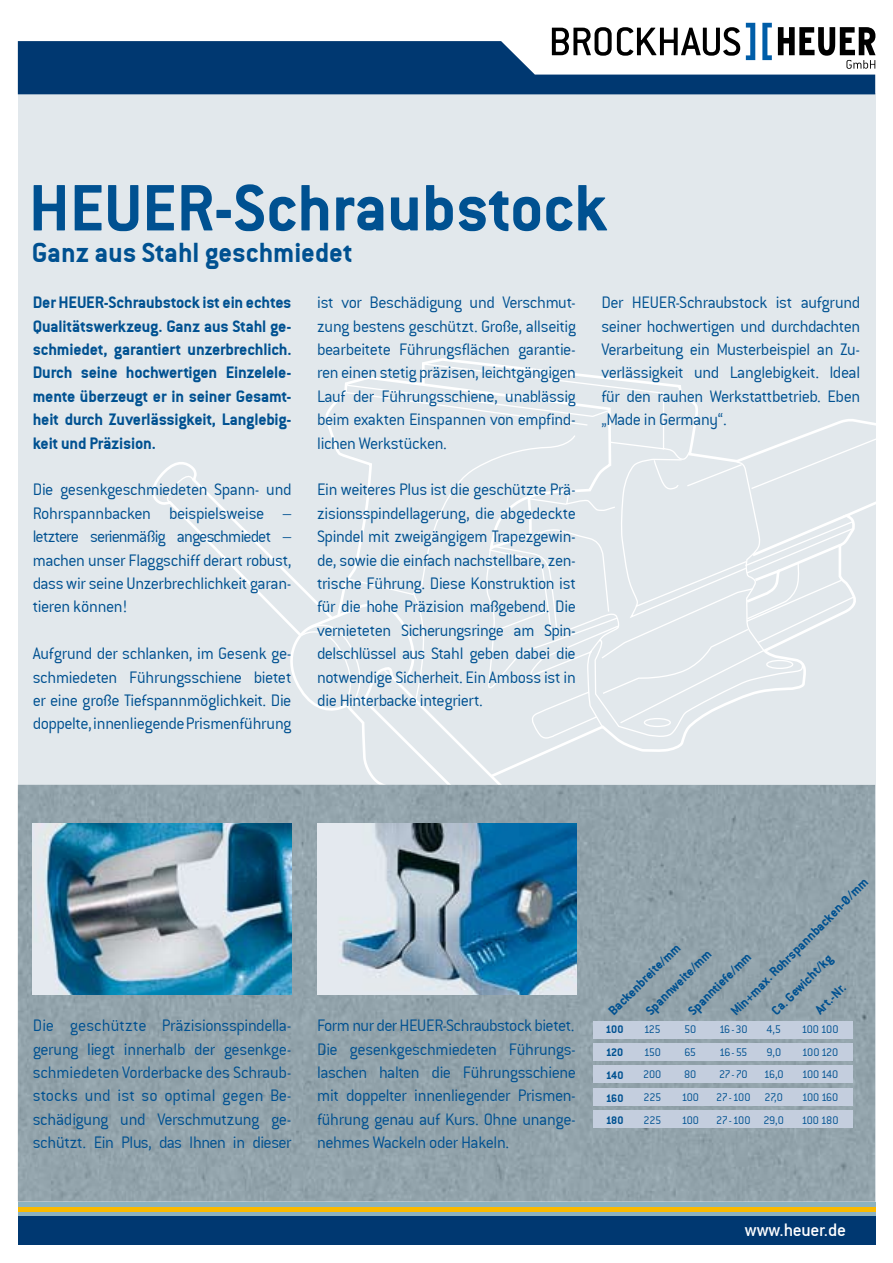
<style>
.page{position:relative;width:893px;height:1263px;background:#fff}
.page>*{position:absolute;margin:0;border:0;box-sizing:border-box;transform-origin:0 0}
.t1{font:72px "Conduit ITCTT Bold";color:#005191}
.t2{font:30px "Conduit ITCTT Bold";color:#005191}
.t3{font:19.5px "Conduit Md ITCTT Medium";letter-spacing:-.015em;color:#fff}
.t4{font:18px/23.4px "Conduit ITCTT Light";letter-spacing:-.025em;color:#005191;text-align:justify}
.t5{font:18px/23.4px "Conduit ITCTT Bold";letter-spacing:-.01em;color:#005191;text-align:justify}
.t6{font:14.1px/26.2px "Conduit ITCTT Bold";color:#005191}
.t7{font:12px "Conduit ITCTT Light";letter-spacing:-.05em;color:#005191}
.t8{font:12px "Conduit ITCTT Bold";letter-spacing:-.03em;color:#005191}
</style>
<div class="page">
<div style="left:18px;top:1215px;width:857px;height:30px;background:#003871"></div>
<div style="left:18px;top:1198px;width:857px;height:17px;background:linear-gradient(to right,#8cb2bf,#8cb2bf)"></div>
<hr style="left:18px;top:1208px;width:857px;height:4px;background:#faba00">
<div style="left:18px;top:93px;width:857px;height:1108px;background:#e2e8ec"></div>
<svg style="left:349px;top:363px;width:507px;height:316px"></svg>
<svg style="left:613px;top:613px;width:192px;height:128px"></svg>
<svg style="left:148px;top:382px;width:465px;height:403px"></svg>
<svg style="left:383px;top:613px;width:167px;height:172px"></svg>
<svg style="left:347px;top:430px;width:528px;height:183px"></svg>
<div style="left:18px;top:785px;width:857px;height:416px;background:#92a3ab"></div>
<img style="left:317px;top:824px;width:259px;height:170px">
<img style="left:33px;top:824px;width:258px;height:170px">
<div style="left:594px;top:1021px;width:259px;height:18px;background:#c4cede"></div>
<div style="left:594px;top:1043px;width:259px;height:18px;background:#c4cede"></div>
<div style="left:594px;top:1065px;width:259px;height:18px;background:#c4cede"></div>
<div style="left:594px;top:1088px;width:259px;height:17px;background:#c4cede"></div>
<div style="left:594px;top:1110px;width:259px;height:18px;background:#c4cede"></div>
<svg style="left:18px;top:41px;width:857px;height:53px;background:#275686"></svg>
<svg style="left:552px;top:27px;width:188px;height:29px"></svg>
<svg style="left:778px;top:27px;width:97px;height:42px"></svg>
<svg style="left:762px;top:23px;width:10px;height:37px"></svg>
<svg style="left:746px;top:23px;width:9px;height:37px"></svg>
<h1 class="t1" style="left:29px;top:166px;width:579px">HEUER-Schraubstock</h1>
<h2 class="t2" style="left:32px;top:235px;width:322px">Ganz aus Stahl geschmiedet</h2>
<p class="t5" style="left:33px;top:291px;width:260px">Der HEUER-Schraubstock ist ein echtes Qualitätswerkzeug. Ganz aus Stahl ge&shy;schmiedet, garantiert unzerbrechlich.<br>Durch seine hochwertigen Einzelele&shy;mente überzeugt er in seiner Gesamt&shy;heit durch Zuverlässigkeit, Langlebig&shy;keit und Präzision.</p>
<p class="t4" style="left:33px;top:478px;width:260px">Die gesenkgeschmiedeten Spann- und Rohrspannbacken beispielsweise – letztere serienmäßig angeschmiedet – machen unser Flaggschiff derart robust, dass wir seine Unzerbrechlichkeit garan&shy;tieren können!</p>
<p class="t4" style="left:33px;top:642px;width:260px">Aufgrund der schlanken, im Gesenk ge&shy;schmiedeten Führungsschiene bietet er eine große Tiefspannmöglichkeit. Die doppelte, innenliegende Prismenführung</p>
<p class="t4" style="left:317px;top:291px;width:260px">ist vor Beschädigung und Verschmut&shy;zung bestens geschützt. Große, allseitig bearbeitete Führungsflächen garantie&shy;ren einen stetig präzisen, leichtgängigen Lauf der Führungsschiene, unablässig beim exakten Einspannen von empfind&shy;lichen Werkstücken.</p>
<p class="t4" style="left:317px;top:478px;width:260px">Ein weiteres Plus ist die geschützte Prä&shy;zisionsspindellagerung, die abgedeckte Spindel mit zweigängigem Trapezgewin&shy;de, sowie die einfach nachstellbare, zen&shy;trische Führung. Diese Konstruktion ist für die hohe Präzision maßgebend. Die vernieteten Sicherungsringe am Spin&shy;delschlüssel aus Stahl geben dabei die notwendige Sicherheit. Ein Amboss ist in die Hinterbacke integriert.</p>
<p class="t4" style="left:601px;top:291px;width:260px">Der HEUER-Schraubstock ist aufgrund seiner hochwertigen und durchdachten Verarbeitung ein Musterbeispiel an Zu&shy;verlässigkeit und Langlebigkeit. Ideal für den rauhen Werkstattbetrieb. Eben „Made in Germany“.</p>
<p class="t4" style="left:33px;top:1014px;width:260px">Die geschützte Präzisionsspindella&shy;gerung liegt innerhalb der gesenkge&shy;schmiedeten Vorderbacke des Schraub&shy;stocks und ist so optimal gegen Be&shy;schädigung und Verschmutzung ge&shy;schützt. Ein Plus, das Ihnen in dieser</p>
<p class="t4" style="left:317px;top:1014px;width:260px">Form nur der HEUER-Schraubstock bietet.<br>Die gesenkgeschmiedeten Führungs&shy;laschen halten die Führungsschiene mit doppelter innenliegender Prismen&shy;führung genau auf Kurs. Ohne unange&shy;nehmes Wackeln oder Hakeln.</p>
<p class="t6" style="left:701px;top:981px;width:190px;line-height:30.2px;text-indent:-30px;rotate:-45deg">Spanntiefe/mm<br>Min+max. Rohrspannbacken-Ø/mm</p>
<p class="t6" style="left:620px;top:985px;width:88px;text-indent:-26px;rotate:-45deg">Backenbreite/mm<br>Spannweite/mm</p>
<p class="t6" style="left:785px;top:980px;width:50px;line-height:30px;text-indent:-32px;rotate:-45deg">Ca. Gewicht/kg<br>Art.-Nr.</p>
<p class="t8" style="left:606px;top:1022px;width:19px">100</p>
<p class="t7" style="left:644px;top:1022px;width:18px">125</p>
<p class="t7" style="left:684px;top:1022px;width:14px">50</p>
<p class="t7" style="left:719px;top:1022px;width:30px">16-30</p>
<p class="t7" style="left:766px;top:1022px;width:16px">4,5</p>
<p class="t7" style="left:801px;top:1022px;width:38px">100 100</p>
<p class="t8" style="left:606px;top:1045px;width:19px">120</p>
<p class="t7" style="left:644px;top:1045px;width:19px">150</p>
<p class="t7" style="left:684px;top:1045px;width:13px">65</p>
<p class="t7" style="left:719px;top:1045px;width:30px">16-55</p>
<p class="t7" style="left:766px;top:1045px;width:16px">9,0</p>
<p class="t7" style="left:802px;top:1045px;width:38px">100 120</p>
<p class="t8" style="left:606px;top:1068px;width:19px">140</p>
<p class="t7" style="left:643px;top:1068px;width:20px">200</p>
<p class="t7" style="left:684px;top:1068px;width:14px">80</p>
<p class="t7" style="left:719px;top:1068px;width:30px">27-70</p>
<p class="t7" style="left:764px;top:1068px;width:21px">16,0</p>
<p class="t7" style="left:802px;top:1068px;width:38px">100 140</p>
<p class="t8" style="left:606px;top:1091px;width:19px">160</p>
<p class="t7" style="left:643px;top:1091px;width:19px">225</p>
<p class="t7" style="left:681px;top:1091px;width:19px">100</p>
<p class="t7" style="left:716px;top:1091px;width:68px">27-100 27,0</p>
<p class="t7" style="left:802px;top:1091px;width:38px">100 160</p>
<p class="t8" style="left:606px;top:1114px;width:19px">180</p>
<p class="t7" style="left:643px;top:1114px;width:19px">225</p>
<p class="t7" style="left:681px;top:1114px;width:19px">100</p>
<p class="t7" style="left:716px;top:1114px;width:69px">27-100 29,0</p>
<p class="t7" style="left:801px;top:1114px;width:39px">100 180</p>
<p class="t3" style="left:745px;top:1219px;width:103px">www.heuer.de</p>
</div>
